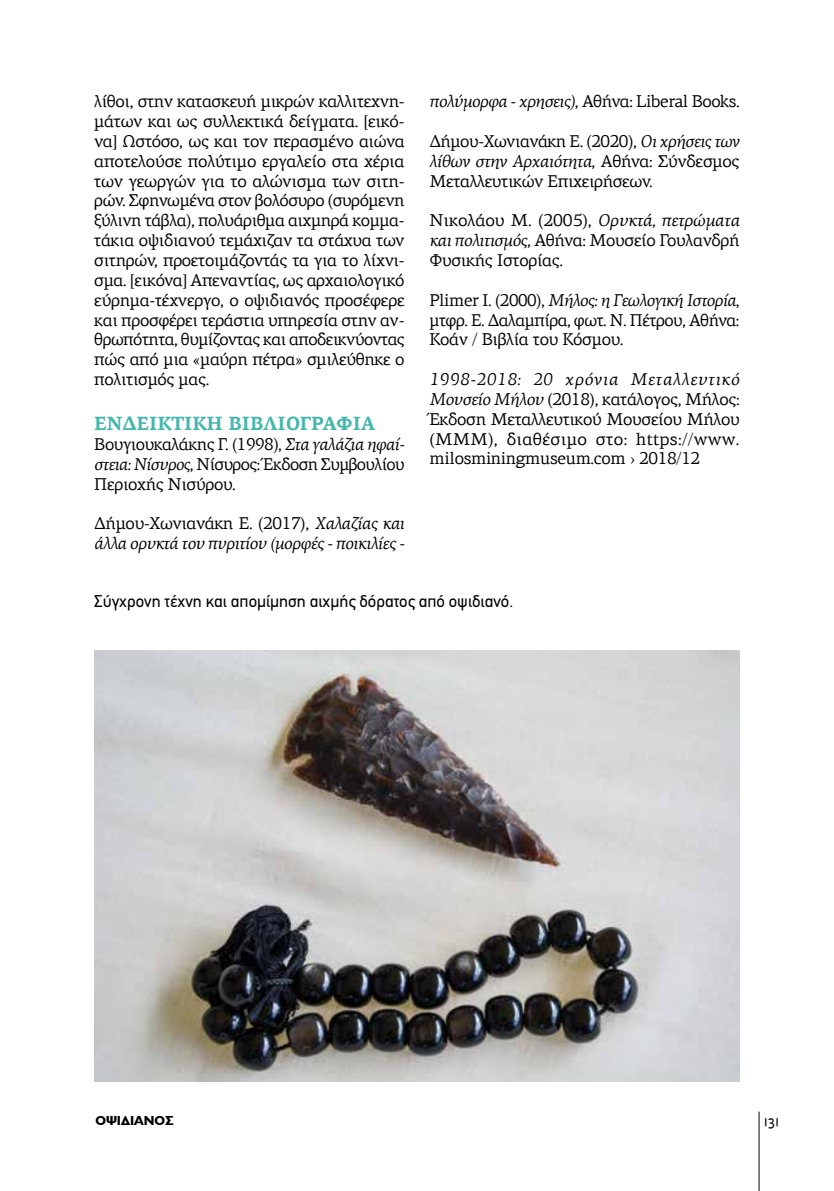
<style>
.page{position:relative;width:834px;height:1191px;background:#fff}
.page>*{position:absolute;margin:0;border:0;box-sizing:border-box;transform-origin:0 0}
.t1{font:700 19.25px "PF Agora Serif Pro";letter-spacing:-.02em;color:#44b7ad}
.t2{font:17.15px/19.8px "PF Agora Serif Pro";letter-spacing:-.02em;color:#000;text-align:justify}
.t3{font:italic 17.15px/19.8px "PF Agora Serif Pro";letter-spacing:-.02em;color:#000}
.t4{font:17.15px "PF Din Text";color:#000}
.t5{font:300 16.62px "Triplex Greek";color:#000}
.t6{font:700 13.12px "CF Jeckyl";color:#000}
.s1{font-style:italic}
.s2{font-style:normal}
</style>
<div class="page">
<hr style="left:758px;top:1111px;width:1px;height:80px;background:#000">
<img style="left:94px;top:650px;width:645px;height:431px">
<p class="t2" style="left:94px;top:91px;width:312px">λίθοι, στην κατασκευή μικρών καλλιτεχνη&shy;μάτων και ως συλλεκτικά δείγματα. [εικό&shy;να] Ωστόσο, ως και τον περασμένο αιώνα αποτελούσε πολύτιμο εργαλείο στα χέρια των γεωργών για το αλώνισμα των σιτη&shy;ρών. Σφηνωμένα στον βολόσυρο (συρόμενη ξύλινη τάβλα), πολυάριθμα αιχμηρά κομμα&shy;τάκια οψιδιανού τεμάχιζαν τα στάχυα των σιτηρών, προετοιμάζοντάς τα για το λίχνι&shy;σμα. [εικόνα] Απεναντίας, ως αρχαιολογικό εύρημα-τέχνεργο, ο οψιδιανός προσέφερε και προσφέρει τεράστια υπηρεσία στην αν&shy;θρωπότητα, θυμίζοντας και αποδεικνύοντας πώς από μια «μαύρη πέτρα» σμιλεύθηκε ο πολιτισμός μας.</p>
<p class="t1" style="left:94px;top:411px;width:282px">ΕΝΔΕΙΚΤΙΚΗ ΒΙΒΛΙΟΓΡΑΦΙΑ</p>
<p class="t2" style="left:94px;top:434px;width:312px">Βουγιουκαλάκης Γ. (1998), <span class="s1">Στα γαλάζια ηφαί&shy;στεια: Νίσυρος</span>, Νίσυρος: Έκδοση Συμβουλίου Περιοχής Νισύρου.</p>
<p class="t3" style="left:94px;top:514px;width:312px"><span class="s2">Δήμου-Χωνιανάκη Ε. (2017),</span> Χαλαζίας και άλλα ορυκτά του πυριτίου (μορφές - ποικιλίες -</p>
<p class="t2" style="left:429px;top:91px;width:312px"><span class="s1">πολύμορφα - χρησεις)</span>, Αθήνα: Liberal Books.</p>
<p class="t2" style="left:429px;top:131px;width:312px">Δήμου-Χωνιανάκη Ε. (2020), <span class="s1">Οι χρήσεις των λίθων στην Αρχαιότητα</span>, Αθήνα: Σύνδεσμος Μεταλλευτικών Επιχειρήσεων.</p>
<p class="t2" style="left:429px;top:211px;width:312px">Νικολάου Μ. (2005), <span class="s1">Ορυκτά, πετρώματα και πολιτισμός</span>, Αθήνα: Μουσείο Γουλανδρή Φυσικής Ιστορίας.</p>
<p class="t2" style="left:429px;top:290px;width:311px">Plimer Ι. (2000), <span class="s1">Μήλος: η Γεωλογική Ιστορία</span>, μτφρ. Ε. Δαλαμπίρα, φωτ. Ν. Πέτρου, Αθήνα:<br>Κοάν / Βιβλία του Κόσμου.</p>
<p class="t2" style="left:429px;top:369px;width:312px"><span class="s1">1998-2018: 20 χρόνια Μεταλλευτικό Μουσείο Μήλου</span> (2018), κατάλογος, Μήλος:<br>Έκδοση Μεταλλευτικού Μουσείου Μήλου (ΜΜΜ), διαθέσιμο στο: https://www. milosminingmuseum.com › 2018/12</p>
<p class="t4" style="left:94px;top:591px;width:420px">Σύγχρονη τέχνη και απομίμηση αιχμής δόρατος από οψιδιανό.</p>
<p class="t6" style="left:95px;top:1110px;width:80px">ΟΨΙΔΙΑΝΟΣ</p>
<p class="t5" style="left:763px;top:1113px;width:17px">131</p>
</div>
